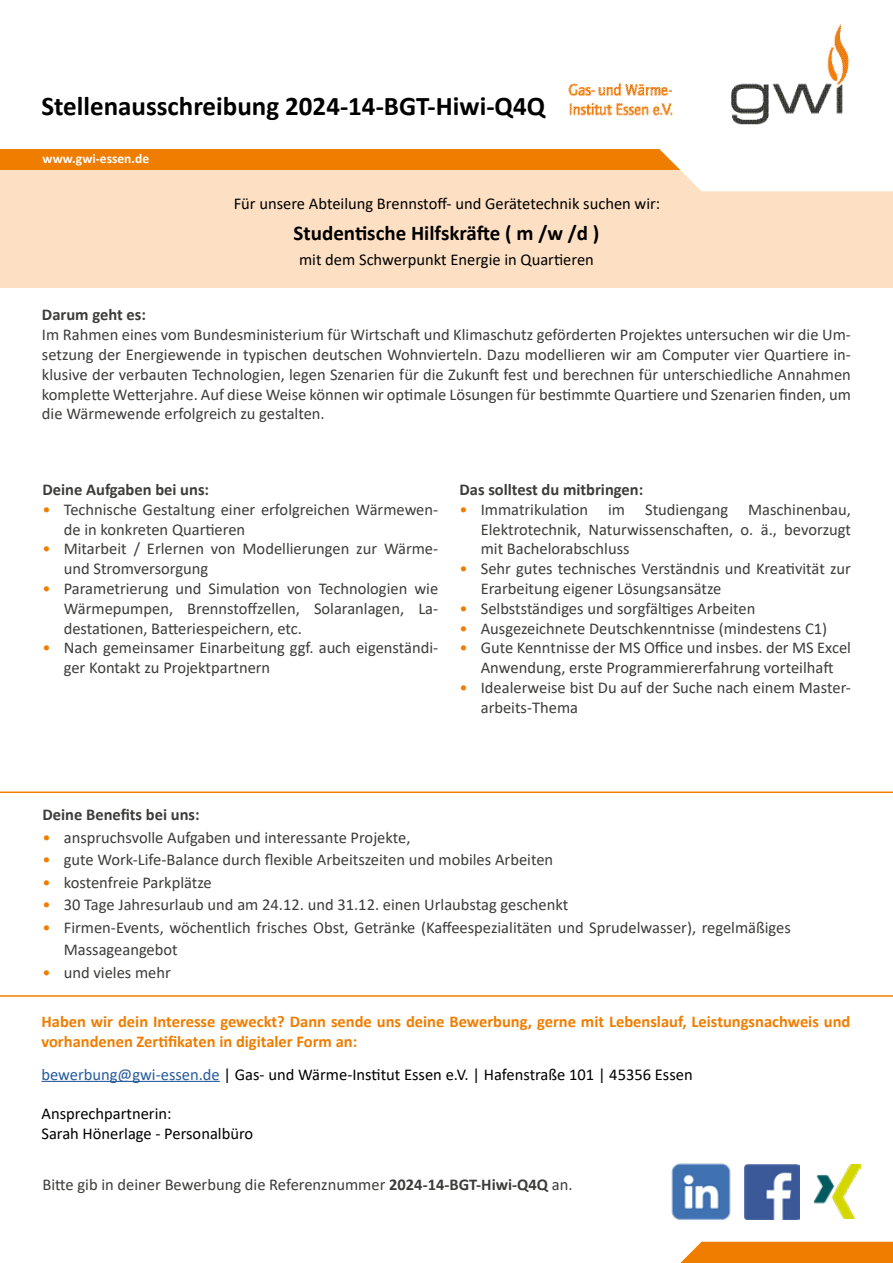
<style>
.page{position:relative;width:893px;height:1263px;background:#fff}
.page>*{position:absolute;margin:0;border:0;box-sizing:border-box;transform-origin:0 0}
.t1{font:700 27px "Calibri";color:#000}
.t2{font:700 21px "Calibri";color:#000}
.t3{font:16.5px/19.8px "Calibri";color:#3c3c3b}
.t4{font:16.5px/19.8px "Calibri";color:#000}
.t5{font:700 16.5px/19.8px "Calibri";color:#ef7d00}
.t6{font:700 16.5px "Calibri";color:#3c3c3b}
.t7{font:700 13.5px "Calibri";color:#fff}
.s1{color:#ef7d00}
.s2{color:#275b9b}
.s3{font-weight:700}
</style>
<div class="page">
<div style="left:680px;top:1242px;width:213px;height:21px;background:#ef7d00"></div>
<img style="left:731px;top:24px;width:118px;height:100px">
<img style="left:568px;top:83px;width:105px;height:33px">
<div style="left:0;top:170px;width:893px;height:118px;background:#fde0c3"></div>
<svg style="left:0;top:124px;width:893px;height:67px"></svg>
<img style="left:671px;top:1163px;width:60px;height:57px">
<img style="left:744px;top:1165px;width:55px;height:54px">
<img style="left:815px;top:1165px;width:45px;height:53px">
<svg style="left:0;top:791px;width:893px;height:206px"></svg>
<hr style="left:41px;top:1081px;width:179px;height:1px;background:#275b9b">
<h1 class="t1" style="left:41px;top:87px;width:505px">Stellenausschreibung 2024-14-BGT-Hiwi-Q4Q</h1>
<p class="t7" style="left:43px;top:149px;width:108px">www.gwi-essen.de</p>
<p class="t4" style="left:234px;top:193px;width:428px">Für unsere Abteilung Brennstoff- und Gerätetechnik suchen wir:</p>
<p class="t2" style="left:294px;top:218px;width:307px">Studentische Hilfskräfte ( m /w /d )</p>
<p class="t4" style="left:299px;top:249px;width:296px">mit dem Schwerpunkt Energie in Quartieren</p>
<p class="t6" style="left:42px;top:303px;width:105px">Darum geht es:</p>
<p class="t3" style="left:42px;top:324px;width:810px;text-align:justify">Im Rahmen eines vom Bundesministerium für Wirtschaft und Klimaschutz geförderten Projektes untersuchen wir die Um&shy;setzung der Energiewende in typischen deutschen Wohnvierteln. Dazu modellieren wir am Computer vier Quartiere in&shy;klusive der verbauten Technologien, legen Szenarien für die Zukunft fest und berechnen für unterschiedliche Annahmen komplette Wetterjahre. Auf diese Weise können wir optimale Lösungen für bestimmte Quartiere und Szenarien finden, um die Wärmewende erfolgreich zu gestalten.</p>
<p class="t6" style="left:43px;top:478px;width:168px">Deine Aufgaben bei uns:</p>
<p class="t3" style="left:64px;top:499px;width:376px;text-indent:-21px"><span class="s1">•</span> Technische Gestaltung einer erfolgreichen Wärmewen&shy;de in konkreten Quartieren</p>
<p class="t3" style="left:64px;top:539px;width:376px;text-indent:-21px"><span class="s1">•</span> Mitarbeit / Erlernen von Modellierungen zur Wärme&shy;und Stromversorgung</p>
<p class="t3" style="left:64px;top:578px;width:376px;text-align:justify;text-indent:-21px"><span class="s1">•</span> Parametrierung und Simulation von Technologien wie Wärmepumpen, Brennstoffzellen, Solaranlagen, La&shy;destationen, Batteriespeichern, etc.</p>
<p class="t3" style="left:64px;top:638px;width:376px;text-indent:-21px"><span class="s1">•</span> Nach gemeinsamer Einarbeitung ggf. auch eigenständi&shy;ger Kontakt zu Projektpartnern</p>
<p class="t6" style="left:459px;top:478px;width:185px">Das solltest du mitbringen:</p>
<p class="t3" style="left:481px;top:499px;width:372px;text-align:justify;text-indent:-21px"><span class="s1">•</span> Immatrikulation im Studiengang Maschinenbau, Elektrotechnik, Naturwissenschaften, o. ä., bevorzugt mit Bachelorabschluss</p>
<p class="t3" style="left:481px;top:558px;width:372px;text-indent:-21px"><span class="s1">•</span> Sehr gutes technisches Verständnis und Kreativität zur<br>Erarbeitung eigener Lösungsansätze</p>
<p class="t3" style="left:459px;top:598px;width:297px"><span class="s1">•</span> Selbstständiges und sorgfältiges Arbeiten</p>
<p class="t3" style="left:459px;top:618px;width:369px"><span class="s1">•</span> Ausgezeichnete Deutschkenntnisse (mindestens C1)</p>
<p class="t3" style="left:459px;top:638px;width:393px;text-align:center"><span class="s1">•</span> Gute Kenntnisse der MS Office und insbes. der MS Excel<br>Anwendung, erste Programmiererfahrung vorteilhaft</p>
<p class="t3" style="left:481px;top:677px;width:372px;text-indent:-21px"><span class="s1">•</span> Idealerweise bist Du auf der Suche nach einem Master&shy;arbeits-Thema</p>
<p class="t6" style="left:43px;top:803px;width:159px">Deine Benefits bei uns:</p>
<p class="t3" style="left:43px;top:827px;width:370px"><span class="s1">•</span> anspruchsvolle Aufgaben und interessante Projekte,</p>
<p class="t3" style="left:43px;top:849px;width:512px"><span class="s1">•</span> gute Work-Life-Balance durch flexible Arbeitszeiten und mobiles Arbeiten</p>
<p class="t3" style="left:43px;top:872px;width:171px"><span class="s1">•</span> kostenfreie Parkplätze</p>
<p class="t3" style="left:43px;top:894px;width:527px"><span class="s1">•</span> 30 Tage Jahresurlaub und am 24.12. und 31.12. einen Urlaubstag geschenkt</p>
<p class="t3" style="left:64px;top:915px;width:729px;line-height:22.5px;text-indent:-21px"><span class="s1">•</span> Firmen-Events, wöchentlich frisches Obst, Getränke (Kaffeespezialitäten und Sprudelwasser), regelmäßiges<br>Massageangebot</p>
<p class="t3" style="left:43px;top:962px;width:130px"><span class="s1">•</span> und vieles mehr</p>
<p class="t5" style="left:41px;top:1011px;width:810px">Haben wir dein Interesse geweckt? Dann sende uns deine Bewerbung, gerne mit Lebenslauf, Leistungsnachweis und vorhandenen Zertifikaten in digitaler Form an:</p>
<p class="t4" style="left:41px;top:1064px;width:653px"><span class="s2">bewerbung@gwi-essen.de</span> | Gas- und Wärme-Institut Essen e.V. | Hafenstraße 101 | 45356 Essen</p>
<p class="t4" style="left:41px;top:1103px;width:213px">Ansprechpartnerin:<br>Sarah Hönerlage - Personalbüro</p>
<p class="t3" style="left:43px;top:1174px;width:532px">Bitte gib in deiner Bewerbung die Referenznummer <span class="s3">2024-14-BGT-Hiwi-Q4Q</span> an.</p>
</div>
